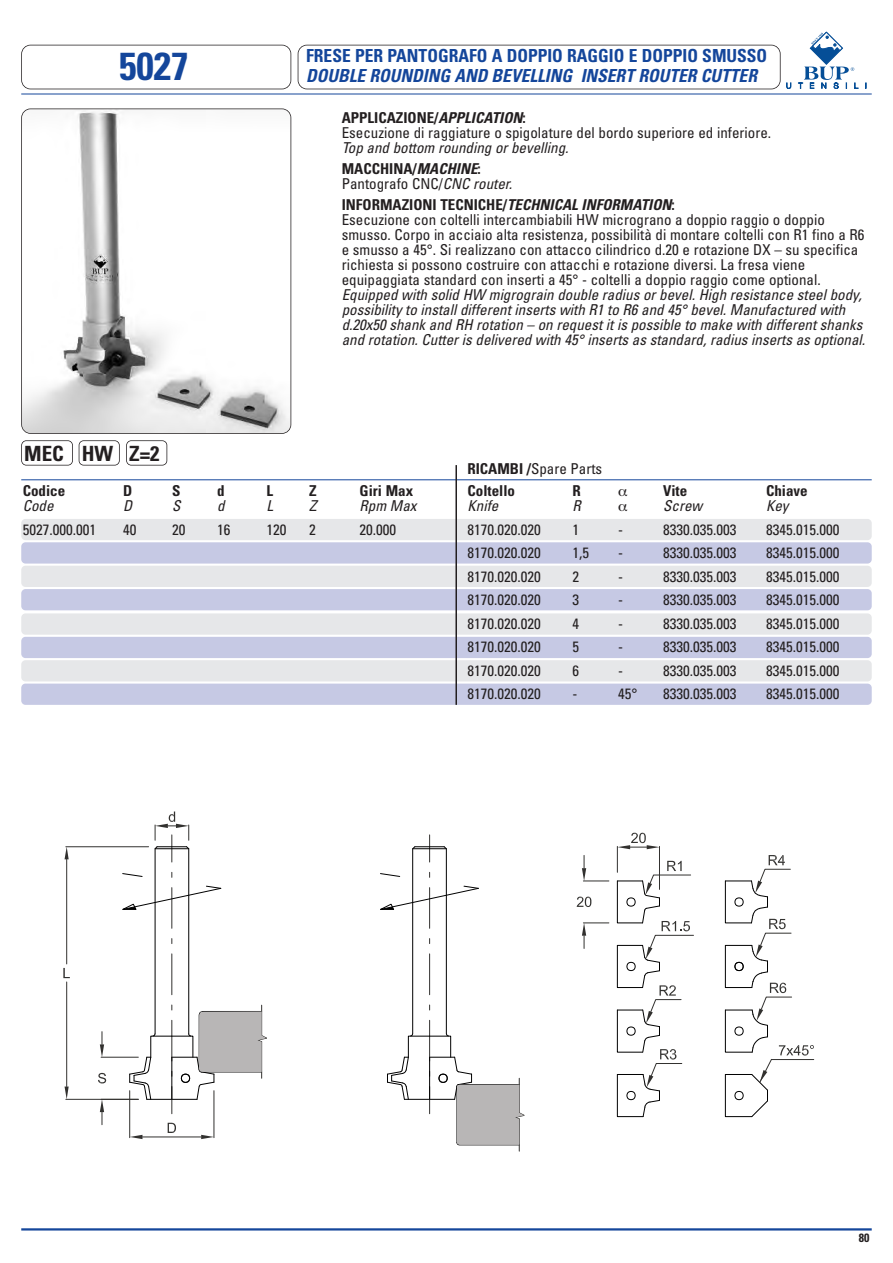
<style>
.page{position:relative;width:893px;height:1263px;background:#fff}
.page>*{position:absolute;margin:0;border:0;box-sizing:border-box;transform-origin:0 0}
.t1{font:700 condensed 39px "Univers";color:#14469b}
.t2{font:700 condensed 21px "Univers";color:#231f20}
.t3{font:700 condensed 18px "Univers";color:#14469b}
.t4{font:italic 700 condensed 18px "Univers";color:#14469b}
.t5{font:condensed 15px/15px "Univers";color:#231f20}
.t6{font:italic condensed 15px/15px "Univers";color:#231f20}
.t7{font:700 condensed 15px/21px "Univers";color:#231f20}
.t8{font:700 condensed 12px "Univers";color:#231f20}
.s1{font-weight:700}
.s2{font-weight:700;font-style:italic}
.s3{font-weight:700;font-style:normal}
.s4{font-weight:400}
.s5{font-weight:400;font-style:italic}
.s6{font-style:italic}
</style>
<div class="page">
<div style="left:21px;top:440px;width:52px;height:25px;border:2px solid #231f20;border-radius:5px"></div>
<div style="left:21px;top:45px;width:270px;height:44px;border:2px solid #231f20;border-radius:9px"></div>
<div style="left:298px;top:45px;width:483px;height:44px;border:2px solid #231f20;border-radius:9px"></div>
<hr style="left:21px;top:94px;width:851px;height:1px;background:#14469b">
<hr style="left:21px;top:479px;width:851px;height:1px;background:#14469b">
<hr style="left:21px;top:1228px;width:851px;height:2px;background:#14469b">
<div style="left:79px;top:440px;width:41px;height:25px;border:2px solid #231f20;border-radius:5px"></div>
<img style="left:22px;top:109px;width:269px;height:324px;border-radius:9px">
<div style="left:21px;top:108px;width:270px;height:326px;border:2px solid #231f20;border-radius:9px"></div>
<div style="left:21px;top:519px;width:851px;height:21px;background:#e6e7e9;border-radius:4px"></div>
<div style="left:21px;top:542px;width:851px;height:22px;background:#c6c9e4;border-radius:4px"></div>
<div style="left:21px;top:566px;width:851px;height:21px;background:#e6e7e9;border-radius:4px"></div>
<div style="left:21px;top:589px;width:851px;height:21px;background:#c6c9e4;border-radius:4px"></div>
<div style="left:21px;top:613px;width:851px;height:22px;background:#e6e7e9;border-radius:4px"></div>
<div style="left:21px;top:637px;width:851px;height:21px;background:#c6c9e4;border-radius:4px"></div>
<div style="left:21px;top:660px;width:851px;height:21px;background:#e6e7e9;border-radius:4px"></div>
<div style="left:21px;top:684px;width:851px;height:21px;background:#c6c9e4;border-radius:4px"></div>
<svg style="left:786px;top:83px;width:5px;height:6px"></svg>
<svg style="left:798px;top:32px;width:60px;height:57px"></svg>
<hr style="left:455px;top:465px;width:2px;height:240px;background:#231f20">
<div style="left:126px;top:440px;width:41px;height:25px;border:2px solid #231f20;border-radius:5px"></div>
<hr style="left:519px;top:1119px;width:1px;height:32px;background:#32312f">
<svg style="left:582px;top:855px;width:27px;height:27px"></svg>
<svg style="left:582px;top:923px;width:27px;height:25px"></svg>
<svg style="left:577px;top:897px;width:14px;height:10px"></svg>
<hr style="left:66px;top:846px;width:83px;height:1px;background:#32312f">
<hr style="left:66px;top:1099px;width:72px;height:1px;background:#32312f">
<hr style="left:66px;top:859px;width:1px;height:105px;background:#32312f">
<hr style="left:66px;top:982px;width:1px;height:104px;background:#32312f">
<svg style="left:65px;top:847px;width:4px;height:12px"></svg>
<svg style="left:65px;top:1086px;width:4px;height:13px"></svg>
<svg style="left:63px;top:968px;width:7px;height:10px"></svg>
<svg style="left:616px;top:833px;width:198px;height:285px"></svg>
<hr style="left:101px;top:1057px;width:37px;height:1px;background:#32312f">
<svg style="left:100px;top:1032px;width:4px;height:25px"></svg>
<svg style="left:100px;top:1099px;width:4px;height:26px"></svg>
<svg style="left:98px;top:1073px;width:8px;height:10px"></svg>
<svg style="left:119px;top:811px;width:406px;height:335px"></svg>
<h1 class="t1" style="left:119px;top:52px;width:71px">5027</h1>
<p class="t3" style="left:306px;top:49px;width:463px">FRESE PER PANTOGRAFO A DOPPIO RAGGIO E DOPPIO SMUSSO</p>
<p class="t4" style="left:306px;top:69px;width:452px">DOUBLE ROUNDING AND BEVELLING INSERT ROUTER CUTTER</p>
<p class="t5" style="left:342px;top:111px;width:431px"><span class="s1">APPLICAZIONE/</span><span class="s2">APPLICATION</span><span class="s1">:<br></span>Esecuzione di raggiature o spigolature del bordo superiore ed inferiore.</p>
<p class="t6" style="left:342px;top:138px;width:228px;line-height:21px">Top and bottom rounding or bevelling.<br><span class="s3">MACCHINA/</span><span class="s1">MACHINE</span><span class="s3">:</span></p>
<p class="t7" style="left:342px;top:174px;width:335px"><span class="s4">Pantografo CNC/</span><span class="s5">CNC router.<br></span>INFORMAZIONI TECNICHE/<span class="s6">TECHNICAL INFORMATION</span>:</p>
<p class="t5" style="left:342px;top:213px;width:524px">Esecuzione con coltelli intercambiabili HW micrograno a doppio raggio o doppio smusso. Corpo in acciaio alta resistenza, possibilità di montare coltelli con R1 fino a R6 e smusso a 45°. Si realizzano con attacco cilindrico d.20 e rotazione DX – su specifica richiesta si possono costruire con attacchi e rotazione diversi. La fresa viene equipaggiata standard con inserti a 45° - coltelli a doppio raggio come optional.</p>
<p class="t6" style="left:342px;top:288px;width:525px">Equipped with solid HW migrograin double radius or bevel. High resistance steel body, possibility to install different inserts with R1 to R6 and 45° bevel. Manufactured with d.20x50 shank and RH rotation – on request it is possible to make with different shanks and rotation. Cutter is delivered with 45° inserts as standard, radius inserts as optional.</p>
<h2 class="t2" style="left:24px;top:446px;width:90px">MEC HW</h2>
<p class="t7" style="left:23px;top:481px;width:44px">Codice</p>
<p class="t7" style="left:123px;top:481px;width:11px">D</p>
<p class="t7" style="left:172px;top:481px;width:10px">S</p>
<p class="t7" style="left:217px;top:481px;width:9px">d</p>
<p class="t7" style="left:267px;top:481px;width:8px">L</p>
<p class="t7" style="left:309px;top:481px;width:9px">Z</p>
<p class="t7" style="left:360px;top:481px;width:55px">Giri Max</p>
<p class="t7" style="left:468px;top:481px;width:49px">Coltello</p>
<p class="t7" style="left:573px;top:481px;width:10px">R</p>
<p class="t7" style="left:663px;top:481px;width:25px">Vite</p>
<p class="t7" style="left:766px;top:481px;width:43px">Chiave</p>
<p class="t6" style="left:23px;top:499px;width:32px">Code</p>
<p class="t6" style="left:123px;top:499px;width:11px">D</p>
<p class="t6" style="left:172px;top:499px;width:10px">S</p>
<p class="t6" style="left:217px;top:499px;width:9px">d</p>
<p class="t6" style="left:267px;top:499px;width:8px">L</p>
<p class="t6" style="left:309px;top:499px;width:9px">Z</p>
<p class="t6" style="left:360px;top:499px;width:58px">Rpm Max</p>
<p class="t6" style="left:468px;top:499px;width:32px">Knife</p>
<p class="t6" style="left:573px;top:499px;width:10px">R</p>
<p class="t6" style="left:663px;top:499px;width:41px">Screw</p>
<p class="t6" style="left:766px;top:499px;width:24px">Key</p>
<p class="t5" style="left:23px;top:523px;width:75px">5027.000.001</p>
<p class="t5" style="left:123px;top:523px;width:15px">40</p>
<p class="t5" style="left:172px;top:523px;width:15px">20</p>
<p class="t5" style="left:217px;top:523px;width:15px">16</p>
<p class="t5" style="left:267px;top:523px;width:21px">120</p>
<p class="t5" style="left:309px;top:523px;width:8px">2</p>
<p class="t5" style="left:360px;top:523px;width:38px">20.000</p>
<p class="t5" style="left:468px;top:523px;width:75px">8170.020.020</p>
<p class="t5" style="left:573px;top:523px;width:8px">1</p>
<p class="t5" style="left:618px;top:523px;width:6px">-</p>
<p class="t5" style="left:663px;top:523px;width:75px">8330.035.003</p>
<p class="t5" style="left:766px;top:523px;width:75px">8345.015.000</p>
<p class="t5" style="left:468px;top:547px;width:75px">8170.020.020</p>
<p class="t5" style="left:573px;top:547px;width:18px">1,5</p>
<p class="t5" style="left:618px;top:547px;width:6px">-</p>
<p class="t5" style="left:663px;top:547px;width:75px">8330.035.003</p>
<p class="t5" style="left:766px;top:547px;width:75px">8345.015.000</p>
<p class="t5" style="left:468px;top:570px;width:75px">8170.020.020</p>
<p class="t5" style="left:573px;top:570px;width:8px">2</p>
<p class="t5" style="left:618px;top:570px;width:6px">-</p>
<p class="t5" style="left:663px;top:570px;width:75px">8330.035.003</p>
<p class="t5" style="left:766px;top:570px;width:75px">8345.015.000</p>
<p class="t5" style="left:468px;top:594px;width:75px">8170.020.020</p>
<p class="t5" style="left:573px;top:594px;width:8px">3</p>
<p class="t5" style="left:618px;top:594px;width:6px">-</p>
<p class="t5" style="left:663px;top:594px;width:75px">8330.035.003</p>
<p class="t5" style="left:766px;top:594px;width:75px">8345.015.000</p>
<p class="t5" style="left:468px;top:617px;width:75px">8170.020.020</p>
<p class="t5" style="left:573px;top:617px;width:8px">4</p>
<p class="t5" style="left:618px;top:617px;width:6px">-</p>
<p class="t5" style="left:663px;top:617px;width:75px">8330.035.003</p>
<p class="t5" style="left:766px;top:617px;width:75px">8345.015.000</p>
<p class="t5" style="left:468px;top:641px;width:75px">8170.020.020</p>
<p class="t5" style="left:573px;top:641px;width:8px">5</p>
<p class="t5" style="left:618px;top:641px;width:6px">-</p>
<p class="t5" style="left:663px;top:641px;width:75px">8330.035.003</p>
<p class="t5" style="left:766px;top:641px;width:75px">8345.015.000</p>
<p class="t5" style="left:468px;top:664px;width:75px">8170.020.020</p>
<p class="t5" style="left:573px;top:664px;width:8px">6</p>
<p class="t5" style="left:618px;top:664px;width:6px">-</p>
<p class="t5" style="left:663px;top:664px;width:75px">8330.035.003</p>
<p class="t5" style="left:766px;top:664px;width:75px">8345.015.000</p>
<p class="t5" style="left:468px;top:688px;width:75px">8170.020.020</p>
<p class="t5" style="left:573px;top:688px;width:6px">-</p>
<p class="t5" style="left:618px;top:688px;width:21px">45°</p>
<p class="t5" style="left:663px;top:688px;width:75px">8330.035.003</p>
<p class="t5" style="left:766px;top:688px;width:75px">8345.015.000</p>
<h2 class="t2" style="left:129px;top:446px;width:32px">Z=2</h2>
<p class="t5" style="left:467px;top:462px;width:136px"><span class="s1">RICAMBI /</span>Spare Parts</p>
<p class="t8" style="left:859px;top:1233px;width:12px">80</p>
</div>
